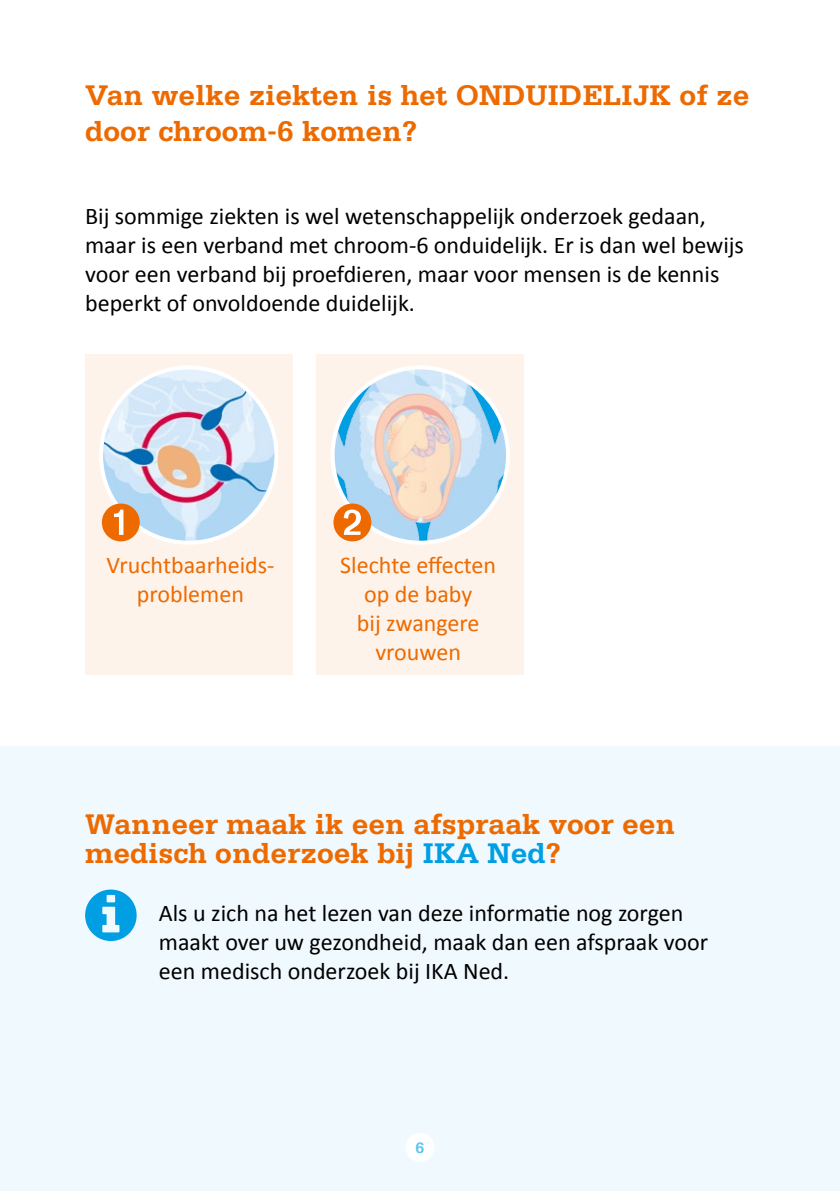
<style>
.page{position:relative;width:840px;height:1191px;background:#fff}
.page>*{position:absolute;margin:0;border:0;box-sizing:border-box;transform-origin:0 0}
.t1{font:700 30px/36px "Serifa Std";color:#ed6a00}
.t2{font:24px/29px "Calibri";color:#000}
.t3{font:24px/29px "Calibri";color:#ed6a00;text-align:center}
.t4{font:700 16px "Serifa Std";color:#5ac5f2}
.s1{color:#009ee3}
</style>
<div class="page">
<div style="left:85px;top:354px;width:207px;height:321px;background:#fef3ea"></div>
<div style="left:316px;top:354px;width:207px;height:321px;background:#fef3ea"></div>
<img style="left:101px;top:367px;width:175px;height:176px;border-radius:88px">
<div style="left:99px;top:365px;width:179px;height:180px;border:4px solid #fff;border-radius:50%"></div>
<img style="left:332px;top:367px;width:175px;height:176px;border-radius:88px">
<div style="left:330px;top:365px;width:179px;height:180px;border:4px solid #fff;border-radius:50%"></div>
<div style="left:0;top:746px;width:839px;height:445px;background:#f0f9fe"></div>
<svg style="left:102px;top:503px;width:38px;height:38px"></svg>
<svg style="left:333px;top:503px;width:38px;height:38px"></svg>
<div style="left:405px;top:1132px;width:29px;height:29px;background:#fff;border-radius:50%"></div>
<p class="t1" style="left:85px;top:77px;width:665px">Van welke ziekten is het ONDUIDELIJK of ze door chroom-6 komen?</p>
<p class="t2" style="left:85px;top:202px;width:660px">Bij sommige ziekten is wel wetenschappelijk onderzoek gedaan, maar is een verband met chroom-6 onduidelijk. Er is dan wel bewijs voor een verband bij proefdieren, maar voor mensen is de kennis beperkt of onvoldoende duidelijk.</p>
<p class="t3" style="left:106px;top:550px;width:169px">Vruchtbaarheids&shy;problemen</p>
<p class="t3" style="left:340px;top:550px;width:157px">Slechte effecten op de baby<br>bij zwangere vrouwen</p>
<p class="t1" style="left:85px;top:809px;width:591px;line-height:29px">Wanneer maak ik een afspraak voor een medisch onderzoek bij <span class="s1">IKA Ned</span>?</p>
<p class="t2" style="left:159px;top:898px;width:550px">Als u zich na het lezen van deze informatie nog zorgen maakt over uw gezondheid, maak dan een afspraak voor een medisch onderzoek bij IKA Ned.</p>
<p class="t4" style="left:415px;top:1138px;width:10px">6</p>
</div>
